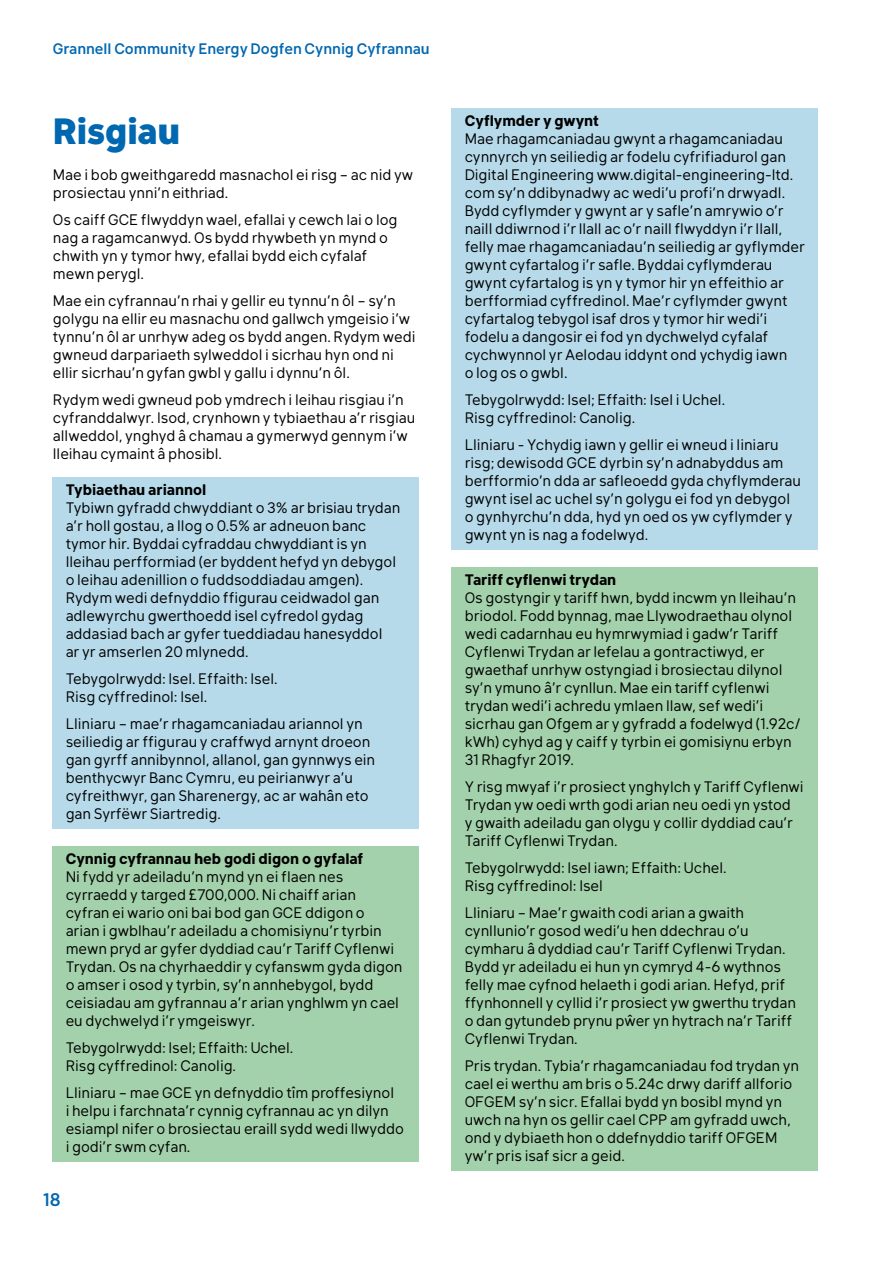
<style>
.page{position:relative;width:893px;height:1263px;background:#fff}
.page>*{position:absolute;margin:0;border:0;box-sizing:border-box;transform-origin:0 0}
.t1{font:800 36px "Klima";color:#0067b1}
.t2{font:500 18px "Klima";color:#0067b1}
.t3{font:15px/18px "Klima";color:#000}
.t4{font:700 15px "Klima";color:#000}
.t5{font:500 15px "Klima";color:#0067b1}
</style>
<div class="page">
<div style="left:53px;top:477px;width:366px;height:189px;background:#b6daea"></div>
<div style="left:53px;top:666px;width:366px;height:45px;background:#b6daea"></div>
<div style="left:53px;top:711px;width:366px;height:117px;background:#b6daea"></div>
<div style="left:452px;top:108px;width:366px;height:279px;background:#b6daea"></div>
<div style="left:452px;top:387px;width:366px;height:45px;background:#b6daea"></div>
<div style="left:452px;top:432px;width:366px;height:117px;background:#b6daea"></div>
<div style="left:53px;top:846px;width:366px;height:189px;background:#a3d1ab"></div>
<div style="left:53px;top:1035px;width:366px;height:45px;background:#a3d1ab"></div>
<div style="left:53px;top:1080px;width:366px;height:81px;background:#a3d1ab"></div>
<div style="left:452px;top:567px;width:366px;height:207px;background:#a3d1ab"></div>
<div style="left:452px;top:774px;width:366px;height:81px;background:#a3d1ab"></div>
<div style="left:452px;top:855px;width:366px;height:45px;background:#a3d1ab"></div>
<div style="left:452px;top:900px;width:366px;height:153px;background:#a3d1ab"></div>
<div style="left:452px;top:1053px;width:366px;height:117px;background:#a3d1ab"></div>
<p class="t5" style="left:53px;top:36px;width:378px">Grannell Community Energy Dogfen Cynnig Cyfrannau</p>
<h1 class="t1" style="left:53px;top:99px;width:129px">Risgiau</h1>
<p class="t3" style="left:53px;top:164px;width:362px">Mae i bob gweithgaredd masnachol ei risg – ac nid yw prosiectau ynni’n eithriad.</p>
<p class="t3" style="left:53px;top:209px;width:346px">Os caiff GCE flwyddyn wael, efallai y cewch lai o log nag a ragamcanwyd. Os bydd rhywbeth yn mynd o chwith yn y tymor hwy, efallai bydd eich cyfalaf mewn perygl.</p>
<p class="t3" style="left:53px;top:290px;width:364px">Mae ein cyfrannau’n rhai y gellir eu tynnu’n ôl – sy’n golygu na ellir eu masnachu ond gallwch ymgeisio i’w tynnu’n ôl ar unrhyw adeg os bydd angen. Rydym wedi gwneud darpariaeth sylweddol i sicrhau hyn ond ni ellir sicrhau’n gyfan gwbl y gallu i dynnu’n ôl.</p>
<p class="t3" style="left:53px;top:389px;width:364px">Rydym wedi gwneud pob ymdrech i leihau risgiau i’n cyfranddalwyr. Isod, crynhown y tybiaethau a’r risgiau allweddol, ynghyd â chamau a gymerwyd gennym i’w lleihau cymaint â phosibl.</p>
<p class="t4" style="left:66px;top:477px;width:142px">Tybiaethau ariannol</p>
<p class="t3" style="left:66px;top:497px;width:336px">Tybiwn gyfradd chwyddiant o 3% ar brisiau trydan a’r holl gostau, a llog o 0.5% ar adneuon banc tymor hir. Byddai cyfraddau chwyddiant is yn lleihau perfformiad (er byddent hefyd yn debygol o leihau adenillion o fuddsoddiadau amgen).<br>Rydym wedi defnyddio ffigurau ceidwadol gan adlewyrchu gwerthoedd isel cyfredol gydag addasiad bach ar gyfer tueddiadau hanesyddol<br>ar yr amserlen 20 mlynedd.</p>
<p class="t3" style="left:66px;top:668px;width:213px">Tebygolrwydd: Isel. Effaith: Isel.<br>Risg cyffredinol: Isel.</p>
<p class="t3" style="left:66px;top:713px;width:311px">Lliniaru – mae’r rhagamcaniadau ariannol yn seiliedig ar ffigurau y craffwyd arnynt droeon gan gyrff annibynnol, allanol, gan gynnwys ein benthycwyr Banc Cymru, eu peirianwyr a’u cyfreithwyr, gan Sharenergy, ac ar wahân eto gan Syrfëwr Siartredig.</p>
<p class="t4" style="left:66px;top:846px;width:299px">Cynnig cyfrannau heb godi digon o gyfalaf</p>
<p class="t3" style="left:66px;top:866px;width:338px">Ni fydd yr adeiladu’n mynd yn ei flaen nes cyrraedd y targed £700,000. Ni chaiff arian cyfran ei wario oni bai bod gan GCE ddigon o arian i gwblhau’r adeiladu a chomisiynu’r tyrbin mewn pryd ar gyfer dyddiad cau’r Tariff Cyflenwi Trydan. Os na chyrhaeddir y cyfanswm gyda digon o amser i osod y tyrbin, sy’n annhebygol, bydd ceisiadau am gyfrannau a’r arian ynghlwm yn cael eu dychwelyd i’r ymgeiswyr.</p>
<p class="t3" style="left:66px;top:1037px;width:229px">Tebygolrwydd: Isel; Effaith: Uchel.<br>Risg cyffredinol: Canolig.</p>
<p class="t3" style="left:66px;top:1082px;width:340px">Lliniaru – mae GCE yn defnyddio tîm proffesiynol<br>i helpu i farchnata’r cynnig cyfrannau ac yn dilyn esiampl nifer o brosiectau eraill sydd wedi llwyddo i godi’r swm cyfan.</p>
<p class="t2" style="left:43px;top:1184px;width:19px">18</p>
<p class="t4" style="left:465px;top:108px;width:136px">Cyflymder y gwynt</p>
<p class="t3" style="left:465px;top:128px;width:342px">Mae rhagamcaniadau gwynt a rhagamcaniadau cynnyrch yn seiliedig ar fodelu cyfrifiadurol gan Digital Engineering www.digital-engineering-ltd. com sy’n ddibynadwy ac wedi’u profi’n drwyadl.<br>Bydd cyflymder y gwynt ar y safle’n amrywio o’r naill ddiwrnod i’r llall ac o’r naill flwyddyn i’r llall, felly mae rhagamcaniadau’n seiliedig ar gyflymder gwynt cyfartalog i’r safle. Byddai cyflymderau gwynt cyfartalog is yn y tymor hir yn effeithio ar berfformiad cyffredinol. Mae’r cyflymder gwynt cyfartalog tebygol isaf dros y tymor hir wedi’i fodelu a dangosir ei fod yn dychwelyd cyfalaf cychwynnol yr Aelodau iddynt ond ychydig iawn<br>o log os o gwbl.</p>
<p class="t3" style="left:465px;top:389px;width:262px">Tebygolrwydd: Isel; Effaith: Isel i Uchel.<br>Risg cyffredinol: Canolig.</p>
<p class="t3" style="left:465px;top:434px;width:338px">Lliniaru - Ychydig iawn y gellir ei wneud i liniaru risg; dewisodd GCE dyrbin sy’n adnabyddus am berfformio’n dda ar safleoedd gyda chyflymderau gwynt isel ac uchel sy’n golygu ei fod yn debygol o gynhyrchu’n dda, hyd yn oed os yw cyflymder y gwynt yn is nag a fodelwyd.</p>
<p class="t4" style="left:465px;top:567px;width:153px">Tariff cyflenwi trydan</p>
<p class="t3" style="left:465px;top:587px;width:337px">Os gostyngir y tariff hwn, bydd incwm yn lleihau’n briodol. Fodd bynnag, mae Llywodraethau olynol wedi cadarnhau eu hymrwymiad i gadw’r Tariff Cyflenwi Trydan ar lefelau a gontractiwyd, er gwaethaf unrhyw ostyngiad i brosiectau dilynol sy’n ymuno â’r cynllun. Mae ein tariff cyflenwi trydan wedi’i achredu ymlaen llaw, sef wedi’i sicrhau gan Ofgem ar y gyfradd a fodelwyd (1.92c/ kWh) cyhyd ag y caiff y tyrbin ei gomisiynu erbyn 31 Rhagfyr 2019.</p>
<p class="t3" style="left:465px;top:776px;width:340px">Y risg mwyaf i’r prosiect ynghylch y Tariff Cyflenwi Trydan yw oedi wrth godi arian neu oedi yn ystod<br>y gwaith adeiladu gan olygu y collir dyddiad cau’r Tariff Cyflenwi Trydan.</p>
<p class="t3" style="left:465px;top:857px;width:263px">Tebygolrwydd: Isel iawn; Effaith: Uchel.<br>Risg cyffredinol: Isel</p>
<p class="t3" style="left:465px;top:902px;width:333px">Lliniaru – Mae’r gwaith codi arian a gwaith cynllunio’r gosod wedi’u hen ddechrau o’u cymharu â dyddiad cau’r Tariff Cyflenwi Trydan.<br>Bydd yr adeiladu ei hun yn cymryd 4-6 wythnos felly mae cyfnod helaeth i godi arian. Hefyd, prif ffynhonnell y cyllid i’r prosiect yw gwerthu trydan o dan gytundeb prynu pŵer yn hytrach na’r Tariff Cyflenwi Trydan.</p>
<p class="t3" style="left:465px;top:1055px;width:336px">Pris trydan. Tybia’r rhagamcaniadau fod trydan yn cael ei werthu am bris o 5.24c drwy dariff allforio OFGEM sy’n sicr. Efallai bydd yn bosibl mynd yn uwch na hyn os gellir cael CPP am gyfradd uwch, ond y dybiaeth hon o ddefnyddio tariff OFGEM yw’r pris isaf sicr a geid.</p>
</div>
